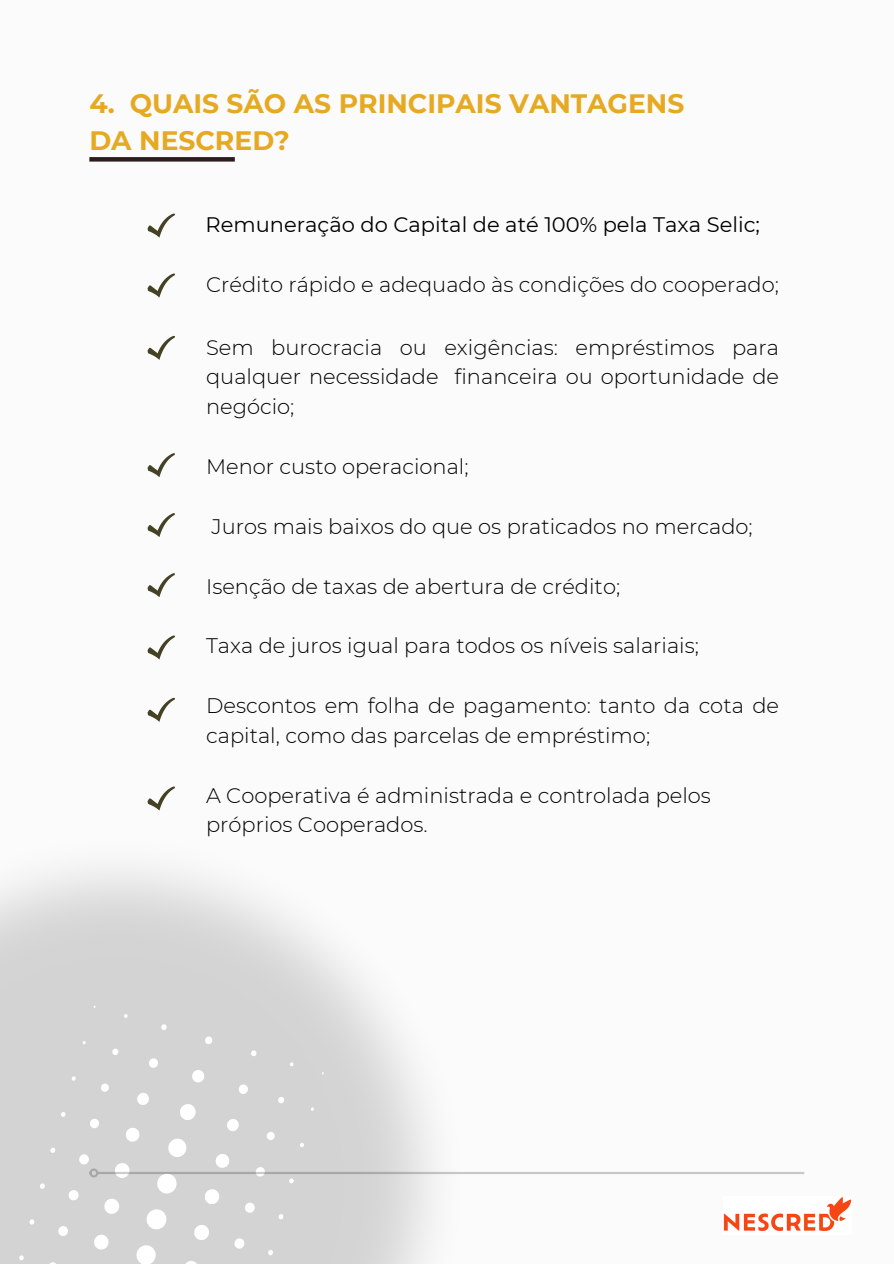
<style>
.page{position:relative;width:894px;height:1264px;background:#fff}
.page>*{position:absolute;margin:0;border:0;box-sizing:border-box;transform-origin:0 0}
.t1{font:700 26.55px/36.5px "Montserrat";color:#e6a922}
.t2{font:300 21px/29.2px "Montserrat";color:#000}
.t3{font:21px "Montserrat";color:#000}
</style>
<div class="page">
<div style="left:0;top:0;width:893px;height:1263px;background:#fbfbfb"></div>
<svg style="left:204px;top:1035px;width:9px;height:10px"></svg>
<svg style="left:190px;top:1068px;width:16px;height:16px"></svg>
<svg style="left:178px;top:1101px;width:20px;height:21px"></svg>
<svg style="left:166px;top:1136px;width:23px;height:23px"></svg>
<svg style="left:155px;top:1174px;width:24px;height:21px"></svg>
<svg style="left:144px;top:1206px;width:25px;height:25px"></svg>
<svg style="left:134px;top:1242px;width:24px;height:21px"></svg>
<svg style="left:250px;top:1049px;width:7px;height:7px"></svg>
<svg style="left:237px;top:1083px;width:12px;height:12px"></svg>
<svg style="left:225px;top:1117px;width:15px;height:15px"></svg>
<svg style="left:214px;top:1152px;width:17px;height:17px"></svg>
<svg style="left:203px;top:1187px;width:18px;height:18px"></svg>
<svg style="left:192px;top:1223px;width:19px;height:18px"></svg>
<svg style="left:182px;top:1259px;width:18px;height:4px"></svg>
<svg style="left:289px;top:1061px;width:5px;height:5px"></svg>
<svg style="left:277px;top:1096px;width:8px;height:8px"></svg>
<svg style="left:266px;top:1130px;width:9px;height:11px"></svg>
<svg style="left:254px;top:1165px;width:12px;height:12px"></svg>
<svg style="left:244px;top:1201px;width:12px;height:12px"></svg>
<svg style="left:233px;top:1237px;width:12px;height:12px"></svg>
<svg style="left:310px;top:1106px;width:4px;height:5px"></svg>
<svg style="left:299px;top:1142px;width:5px;height:5px"></svg>
<svg style="left:288px;top:1177px;width:6px;height:6px"></svg>
<svg style="left:278px;top:1213px;width:6px;height:6px"></svg>
<svg style="left:267px;top:1249px;width:7px;height:6px"></svg>
<svg style="left:71px;top:1075px;width:5px;height:6px"></svg>
<svg style="left:60px;top:1111px;width:6px;height:6px"></svg>
<svg style="left:50px;top:1146px;width:6px;height:7px"></svg>
<svg style="left:39px;top:1182px;width:6px;height:7px"></svg>
<svg style="left:29px;top:1218px;width:6px;height:7px"></svg>
<svg style="left:19px;top:1254px;width:5px;height:6px"></svg>
<svg style="left:123px;top:1013px;width:5px;height:5px"></svg>
<svg style="left:111px;top:1047px;width:8px;height:8px"></svg>
<svg style="left:100px;top:1082px;width:10px;height:10px"></svg>
<svg style="left:89px;top:1117px;width:11px;height:12px"></svg>
<svg style="left:78px;top:1153px;width:12px;height:12px"></svg>
<svg style="left:67px;top:1188px;width:13px;height:13px"></svg>
<svg style="left:57px;top:1224px;width:12px;height:13px"></svg>
<svg style="left:47px;top:1261px;width:11px;height:2px"></svg>
<svg style="left:160px;top:1023px;width:7px;height:7px"></svg>
<svg style="left:148px;top:1057px;width:11px;height:11px"></svg>
<svg style="left:136px;top:1091px;width:14px;height:15px"></svg>
<svg style="left:124px;top:1126px;width:17px;height:17px"></svg>
<svg style="left:113px;top:1161px;width:18px;height:18px"></svg>
<svg style="left:102px;top:1196px;width:19px;height:19px"></svg>
<svg style="left:92px;top:1232px;width:18px;height:19px"></svg>
<div style="left:89px;top:157px;width:146px;height:5px;background:#2d1c1c"></div>
<svg style="left:147px;top:213px;width:28px;height:24px"></svg>
<svg style="left:147px;top:273px;width:28px;height:24px"></svg>
<svg style="left:147px;top:336px;width:28px;height:23px"></svg>
<svg style="left:147px;top:453px;width:28px;height:24px"></svg>
<svg style="left:147px;top:513px;width:28px;height:23px"></svg>
<svg style="left:147px;top:573px;width:28px;height:23px"></svg>
<svg style="left:147px;top:635px;width:28px;height:24px"></svg>
<svg style="left:147px;top:697px;width:28px;height:24px"></svg>
<svg style="left:147px;top:786px;width:28px;height:24px"></svg>
<hr style="left:98px;top:1171px;width:706px;height:3px;background:#000">
<div style="left:89px;top:1168px;width:9px;height:9px;border:2px solid #000;border-radius:50%"></div>
<img style="left:723px;top:1197px;width:127px;height:34px">
<h1 class="t1" style="left:89px;top:85px;width:596px">4. QUAIS SÃO AS PRINCIPAIS VANTAGENS<br>DA NESCRED?</h1>
<p class="t3" style="left:205px;top:211px;width:555px">Remuneração do Capital de até 100% pela Taxa Selic;</p>
<p class="t2" style="left:206px;top:269px;width:574px">Crédito rápido e adequado às condições do cooperado;</p>
<p class="t2" style="left:206px;top:333px;width:574px;text-align:justify">Sem burocracia ou exigências: empréstimos para qualquer necessidade financeira ou oportunidade de negócio;</p>
<p class="t2" style="left:206px;top:451px;width:264px">Menor custo operacional;</p>
<p class="t2" style="left:211px;top:511px;width:542px">Juros mais baixos do que os praticados no mercado;</p>
<p class="t2" style="left:206px;top:571px;width:415px">Isenção de taxas de abertura de crédito;</p>
<p class="t2" style="left:206px;top:631px;width:494px">Taxa de juros igual para todos os níveis salariais;</p>
<p class="t2" style="left:206px;top:691px;width:574px">Descontos em folha de pagamento: tanto da cota de capital, como das parcelas de empréstimo;</p>
<p class="t2" style="left:206px;top:780px;width:506px">A Cooperativa é administrada e controlada pelos próprios Cooperados.</p>
</div>
